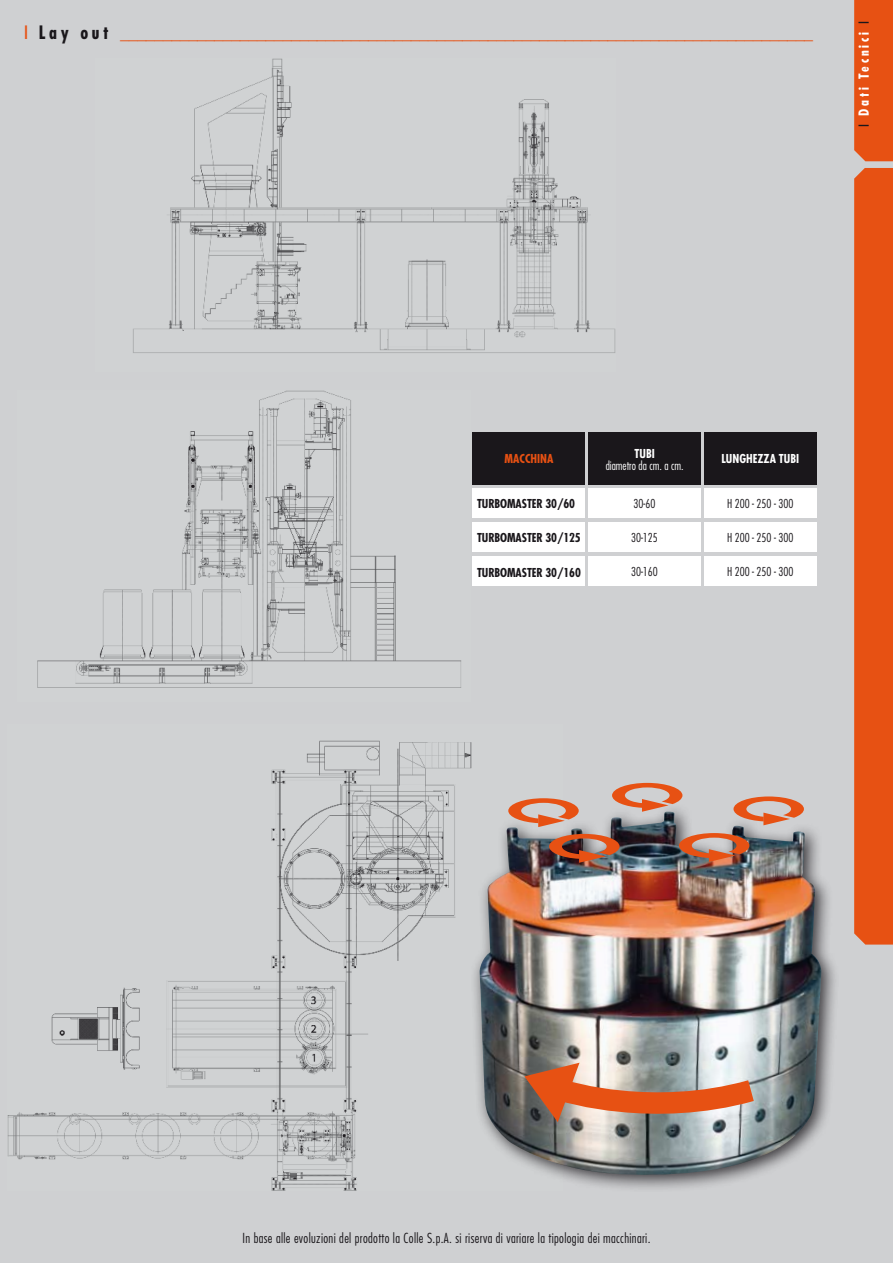
<style>
.page{position:relative;width:893px;height:1263px;background:#cfd0d2}
.page>*{position:absolute;margin:0;border:0;box-sizing:border-box;transform-origin:0 0}
.t1{font:condensed 18px "Futura";color:#e75113}
.t2{font:300 condensed 13.5px "Futura";letter-spacing:.025em;color:#1a171b}
.t3{font:700 condensed 13.5px "Futura";letter-spacing:.2em;color:#fff}
.t4{font:300 condensed 12px "Futura";color:#1a171b}
.t5{font:700 condensed 12px "Futura";letter-spacing:-.01em;color:#1a171b}
.t6{font:700 condensed 12px "Futura";color:#fff}
.t7{font:300 condensed 12px "Futura";color:#fff}
.t8{font:700 condensed 12px "Futura";color:#e75113}
.s1{font-weight:700;color:#1a171b}
.s2{font-weight:400;color:#1a171b}
</style>
<div class="page">
<img style="left:37px;top:390px;width:424px;height:298px">
<img style="left:7px;top:740px;width:465px;height:450px">
<img style="left:133px;top:58px;width:483px;height:295px">
<svg style="left:854px;top:168px;width:39px;height:633px;background:#e65316"></svg>
<div style="left:854px;top:0;width:39px;height:161px;background:#e75113"></div>
<div style="left:469px;top:801px;width:424px;height:453px;background:#1a171b;opacity:.83"></div>
<img style="left:480px;top:812px;width:343px;height:367px">
<svg style="left:508px;top:798px;width:71px;height:29px"></svg>
<svg style="left:612px;top:783px;width:70px;height:29px"></svg>
<svg style="left:733px;top:796px;width:71px;height:29px"></svg>
<svg style="left:679px;top:833px;width:70px;height:29px"></svg>
<svg style="left:549px;top:834px;width:70px;height:29px;background:#9c5a43"></svg>
<svg style="left:524px;top:1063px;width:253px;height:59px;background:#c38f78"></svg>
<div style="left:472px;top:432px;width:113px;height:53px;background:#1a171b"></div>
<div style="left:588px;top:432px;width:113px;height:53px;background:#1a171b"></div>
<div style="left:704px;top:432px;width:112px;height:53px;background:#1a171b"></div>
<div style="left:472px;top:488px;width:113px;height:30px;background:#fff"></div>
<div style="left:588px;top:488px;width:113px;height:30px;background:#fff"></div>
<div style="left:704px;top:488px;width:112px;height:30px;background:#fff"></div>
<div style="left:472px;top:522px;width:113px;height:30px;background:#fff"></div>
<div style="left:588px;top:522px;width:113px;height:30px;background:#fff"></div>
<div style="left:704px;top:522px;width:112px;height:30px;background:#fff"></div>
<div style="left:472px;top:556px;width:113px;height:30px;background:#fff"></div>
<div style="left:588px;top:556px;width:113px;height:30px;background:#fff"></div>
<div style="left:704px;top:556px;width:112px;height:30px;background:#fff"></div>
<p class="t1" style="left:24px;top:21px;width:791px">I <span class="s1">L a y o u t</span> _________________________________________________________________________________</p>
<p class="t3" style="left:855px;top:127px;width:107px;rotate:-90deg"><span class="s2">I</span> Dati Tecnici <span class="s2">I</span></p>
<p class="t8" style="left:505px;top:451px;width:50px">MACCHINA</p>
<p class="t6" style="left:634px;top:446px;width:22px">TUBI</p>
<p class="t7" style="left:606px;top:458px;width:79px">diametro da cm. a cm.</p>
<p class="t6" style="left:721px;top:451px;width:79px">LUNGHEZZA TUBI</p>
<p class="t5" style="left:477px;top:496px;width:100px">TURBOMASTER 30/60</p>
<p class="t4" style="left:633px;top:496px;width:23px">30-60</p>
<p class="t4" style="left:727px;top:496px;width:68px">H 200 - 250 - 300</p>
<p class="t5" style="left:477px;top:530px;width:105px">TURBOMASTER 30/125</p>
<p class="t4" style="left:631px;top:530px;width:28px">30-125</p>
<p class="t4" style="left:727px;top:530px;width:68px">H 200 - 250 - 300</p>
<p class="t5" style="left:477px;top:564px;width:105px">TURBOMASTER 30/160</p>
<p class="t4" style="left:631px;top:564px;width:28px">30-160</p>
<p class="t4" style="left:727px;top:564px;width:68px">H 200 - 250 - 300</p>
<p class="t2" style="left:242px;top:1229px;width:409px">In base alle evoluzioni del prodotto la Colle S.p.A. si riserva di variare la tipologia dei macchinari.</p>
</div>
